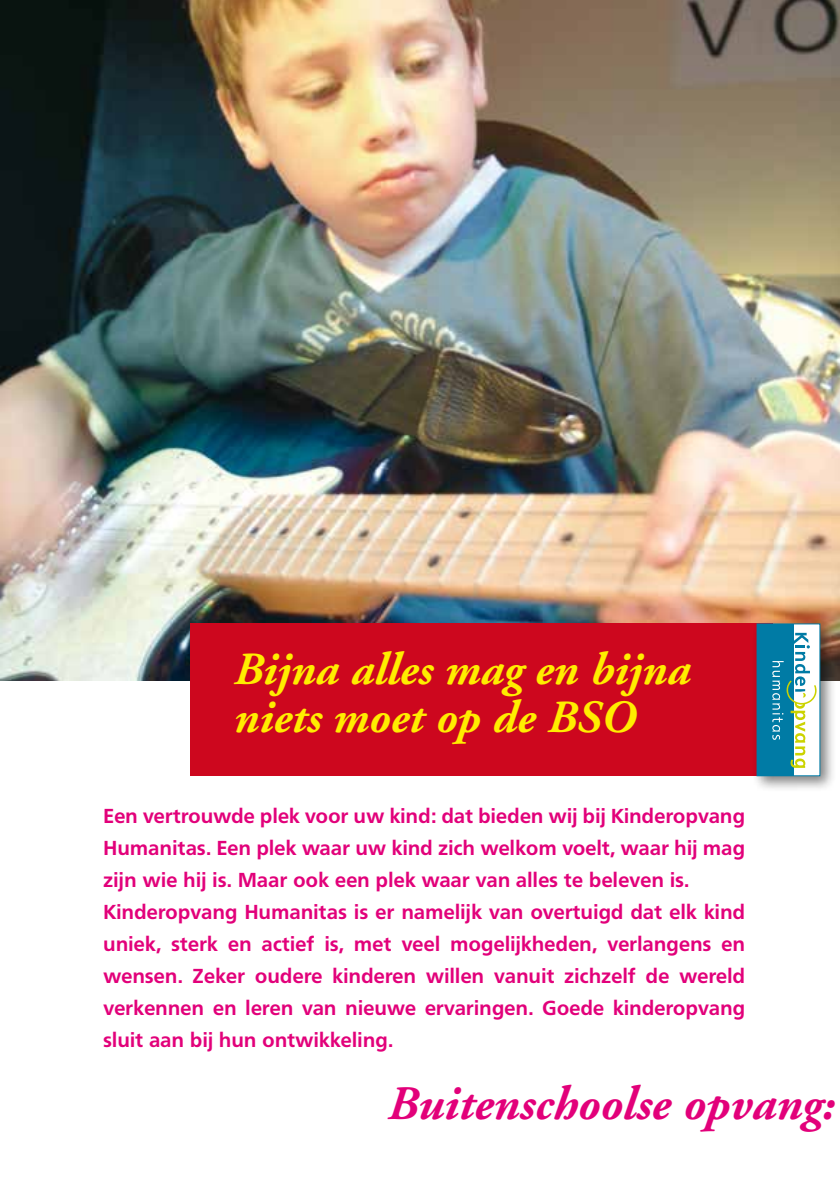
<style>
.page{position:relative;width:840px;height:1191px;background:#fff}
.page>*{position:absolute;margin:0;border:0;box-sizing:border-box;transform-origin:0 0}
.t1{font:italic 700 48px "Adobe Garamond";color:#e2007a}
.t2{font:italic 700 46px/48px "Adobe Garamond";color:#ffed00}
.t3{font:700 20px/32px "Frutiger BQ";letter-spacing:.02em;color:#e2007a}
</style>
<div class="page">
<img style="left:0;top:0;width:839px;height:680px">
<hr style="left:839px;top:0;width:1px;height:1191px;background:#cd007b">
<div style="left:190px;top:623px;width:582px;height:153px;background:#cd071e"></div>
<div style="left:750px;top:618px;width:85px;height:175px;background:#000;opacity:.5"></div>
<div style="left:756px;top:624px;width:63px;height:151px;background:#fff"></div>
<div style="left:756px;top:624px;width:37px;height:151px;background:#007ba5"></div>
<svg style="left:772px;top:633px;width:44px;height:135px"></svg>
<h2 class="t2" style="left:232px;top:646px;width:457px">Bijna alles mag en bijna niets moet op de BSO</h2>
<p class="t3" style="left:103px;top:800px;width:642px">Een vertrouwde plek voor uw kind: dat bieden wij bij Kinderopvang Humanitas. Een plek waar uw kind zich welkom voelt, waar hij mag zijn wie hij is. Maar ook een plek waar van alles te beleven is.<br>Kinderopvang Humanitas is er namelijk van overtuigd dat elk kind uniek, sterk en actief is, met veel mogelijkheden, verlangens en wensen. Zeker oudere kinderen willen vanuit zichzelf de wereld verkennen en leren van nieuwe ervaringen. Goede kinderopvang sluit aan bij hun ontwikkeling.</p>
<h1 class="t1" style="left:386px;top:1077px;width:448px">Buitenschoolse opvang:</h1>
</div>
